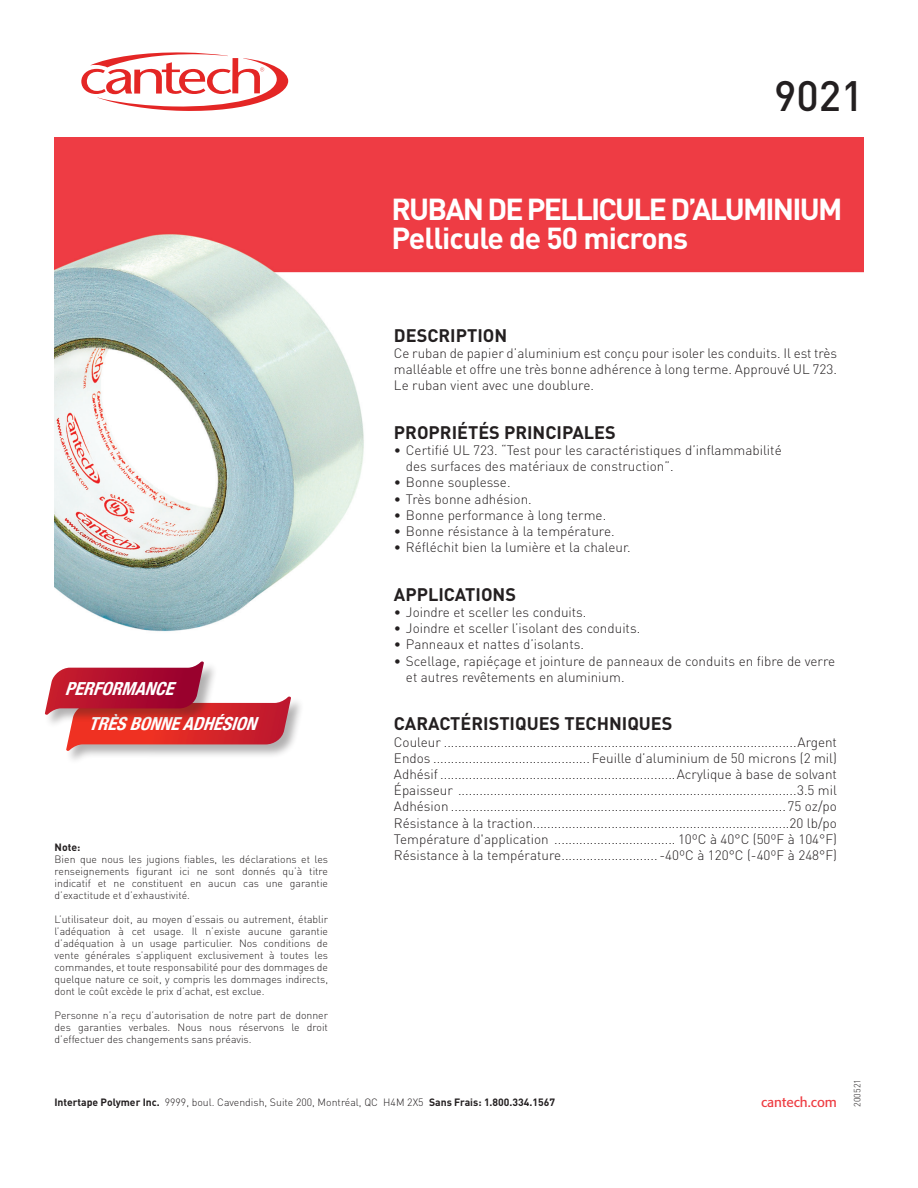
<style>
.page{position:relative;width:918px;height:1188px;background:#fff}
.page>*{position:absolute;margin:0;border:0;box-sizing:border-box;transform-origin:0 0}
.t1{font:500 42px "DIN";color:#231f20}
.t2{font:700 30px/28.5px "DIN";letter-spacing:-.06em;color:#fff}
.t3{font:700 18px "DIN";color:#231f20}
.t4{font:italic 700 condensed 18px "Helvetica Neue";color:#fff}
.t5{font:300 13.5px/16.2px "DIN";color:#231f20;text-align:justify}
.t6{font:13.5px "Formata";color:#ee3d43}
.t7{font:300 10.5px/12px "DIN";color:#231f20;text-align:justify}
.t8{font:700 10.5px "DIN";color:#231f20}
.t9{font:300 9px "DIN";color:#231f20}
.s1{font-weight:700}
</style>
<div class="page">
<img style="left:54px;top:137px;width:810px;height:495px">
<svg style="left:81px;top:52px;width:207px;height:59px"></svg>
<div style="left:66px;top:696px;width:239px;height:69px;background:#231f20;opacity:.35"></div>
<svg style="left:45px;top:661px;width:246px;height:90px"></svg>
<h1 class="t1" style="left:774px;top:69px;width:91px">9021</h1>
<h2 class="t2" style="left:391px;top:194px;width:453px">RUBAN DE PELLICULE D’ALUMINIUM<br>Pellicule de 50 microns</h2>
<h3 class="t4" style="left:65px;top:674px;width:119px">PERFORMANCE</h3>
<h3 class="t4" style="left:89px;top:709px;width:178px">TRÈSBONNEADHÉSION</h3>
<p class="t8" style="left:55px;top:840px;width:27px">Note:</p>
<p class="t7" style="left:55px;top:853px;width:275px">Bien que nous les jugions fiables, les déclarations et les renseignements figurant ici ne sont donnés qu’à titre indicatif et ne constituent en aucun cas une garantie d’exactitude et d’exhaustivité.</p>
<p class="t7" style="left:55px;top:913px;width:275px">L’utilisateur doit, au moyen d’essais ou autrement, établir l’adéquation à cet usage. Il n’existe aucune garantie d’adéquation à un usage particulier. Nos conditions de vente générales s’appliquent exclusivement à toutes les commandes, et toute responsabilité pour des dommages de quelque nature ce soit, y compris les dommages indirects, dont le coût excède le prix d’achat, est exclue.</p>
<p class="t7" style="left:55px;top:1009px;width:275px">Personne n’a reçu d’autorisation de notre part de donner des garanties verbales. Nous nous réservons le droit d’effectuer des changements sans préavis.</p>
<h3 class="t3" style="left:394px;top:323px;width:115px">DESCRIPTION</h3>
<p class="t5" style="left:394px;top:345px;width:445px">Ce ruban de papier d’aluminium est conçu pour isoler les conduits. Il est très malléable et offre une très bonne adhérence à long terme. Approuvé UL 723.<br>Le ruban vient avec une doublure.</p>
<h3 class="t3" style="left:394px;top:420px;width:223px">PROPRIÉTÉS PRINCIPALES</h3>
<p class="t5" style="left:406px;top:442px;width:377px;text-indent:-12px">• Certifié UL 723. “Test pour les caractéristiques d’inflammabilité des surfaces des matériaux de construction”.</p>
<p class="t5" style="left:394px;top:474px;width:118px">• Bonne souplesse.</p>
<p class="t5" style="left:394px;top:490px;width:139px">• Très bonne adhésion.</p>
<p class="t5" style="left:394px;top:507px;width:214px">• Bonne performance à long terme.</p>
<p class="t5" style="left:394px;top:523px;width:222px">• Bonne résistance à la température.</p>
<p class="t5" style="left:394px;top:539px;width:238px">• Réfléchit bien la lumière et la chaleur.</p>
<h3 class="t3" style="left:394px;top:582px;width:124px">APPLICATIONS</h3>
<p class="t5" style="left:394px;top:604px;width:194px">• Joindre et sceller les conduits.</p>
<p class="t5" style="left:394px;top:620px;width:248px">• Joindre et sceller l’isolant des conduits.</p>
<p class="t5" style="left:394px;top:636px;width:192px">• Panneaux et nattes d’isolants.</p>
<p class="t5" style="left:406px;top:652px;width:431px;text-indent:-12px">• Scellage, rapiéçage et jointure de panneaux de conduits en fibre de verre et autres revêtements en aluminium.</p>
<h3 class="t3" style="left:394px;top:712px;width:280px">CARACTÉRISTIQUES TECHNIQUES</h3>
<p class="t5" style="left:394px;top:733px;width:49px">Couleur</p>
<p class="t5" style="left:394px;top:733px;width:445px;text-indent:404px">Argent Endos ............................................ Feuille d’aluminium de 50 microns (2 mil)<br>Adhésif ..................................................................Acrylique à base de solvant Épaisseur</p>
<p class="t5" style="left:797px;top:782px;width:41px">3.5 mil</p>
<p class="t5" style="left:394px;top:798px;width:56px">Adhésion</p>
<p class="t5" style="left:788px;top:798px;width:51px">75 oz/po</p>
<p class="t5" style="left:394px;top:814px;width:141px">Résistance à la traction</p>
<p class="t5" style="left:790px;top:814px;width:49px">20 lb/po</p>
<p class="t5" style="left:394px;top:831px;width:156px">Température d'application</p>
<p class="t5" style="left:678px;top:831px;width:160px">10ºC à 40°C (50ºF à 104°F)</p>
<p class="t5" style="left:394px;top:847px;width:169px">Résistance à la température</p>
<p class="t5" style="left:660px;top:847px;width:179px">-40ºC à 120°C (-40ºF à 248°F)</p>
<p class="t7" style="left:54px;top:1096px;width:502px"><span class="s1">Intertape Polymer Inc.</span> 9999, boul. Cavendish, Suite 200, Montréal, QC H4M 2X5 <span class="s1">Sans Frais: 1.800.334.1567</span></p>
<p class="t6" style="left:761px;top:1094px;width:77px">cantech.com</p>
<p class="t9" style="left:852px;top:1107px;width:29px;rotate:-90deg">200521</p>
</div>
